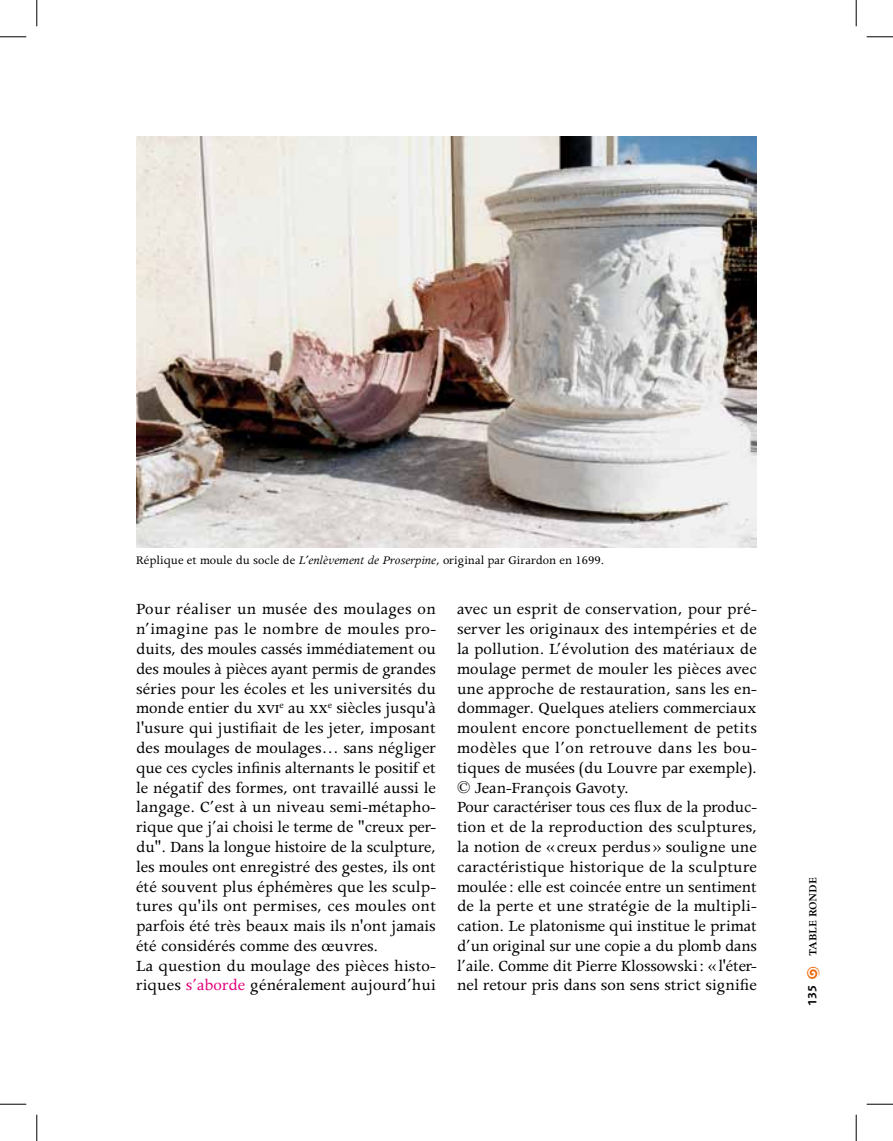
<style>
.page{position:relative;width:893px;height:1141px;background:#fff}
.page>*{position:absolute;margin:0;border:0;box-sizing:border-box;transform-origin:0 0}
.t1{font:17.5px/19.8px "Apollo";color:#000}
.t2{font:13.12px "Apollo";color:#000}
.t3{font:600 12.42px "Apollo";color:#000}
.t4{font:12.25px "D Foundry Sans";color:#000}
.t5{font:12.25px "Altemus Checks Two";color:#eb690b}
.s1{font-style:italic}
.s2{font-family:"Apollo MT SC"}
.s3{color:#e2007a}
</style>
<div class="page">
<img style="left:136px;top:136px;width:620px;height:411px">
<svg style="left:0;top:36px;width:26px;height:1px"></svg>
<svg style="left:866px;top:36px;width:26px;height:1px"></svg>
<svg style="left:0;top:1103px;width:26px;height:1px"></svg>
<svg style="left:866px;top:1103px;width:26px;height:1px"></svg>
<svg style="left:36px;top:0;width:1px;height:26px"></svg>
<svg style="left:36px;top:1114px;width:1px;height:26px"></svg>
<svg style="left:855px;top:0;width:1px;height:26px"></svg>
<svg style="left:855px;top:1114px;width:1px;height:26px"></svg>
<p class="t2" style="left:136px;top:553px;width:469px">Réplique et moule du socle de <span class="s1">L’enlèvement de Proserpine</span>, original par Girardon en 1699.</p>
<p class="t1" style="left:136px;top:599px;width:301px">Pour réaliser un musée des moulages on n’imagine pas le nombre de moules pro&shy;duits, des moules cassés immédiatement ou des moules à pièces ayant permis de grandes séries pour les écoles et les universités du monde entier du <span class="s2">xvi</span><sup>e</sup> au <span class="s2">xx</span><sup>e</sup> siècles jusqu'à l'usure qui justifiait de les jeter, imposant des moulages de moulages… sans négliger que ces cycles infinis alternants le positif et le négatif des formes, ont travaillé aussi le langage. C’est à un niveau semi-métapho&shy;rique que j’ai choisi le terme de "creux per&shy;du". Dans la longue histoire de la sculpture, les moules ont enregistré des gestes, ils ont été souvent plus éphémères que les sculp&shy;tures qu'ils ont permises, ces moules ont parfois été très beaux mais ils n'ont jamais été considérés comme des œuvres.<br>La question du moulage des pièces histo&shy;riques <span class="s3">s’aborde</span> généralement aujourd’hui</p>
<p class="t1" style="left:456px;top:599px;width:301px">avec un esprit de conservation, pour pré&shy;server les originaux des intempéries et de la pollution. L’évolution des matériaux de moulage permet de mouler les pièces avec une approche de restauration, sans les en&shy;dommager. Quelques ateliers commerciaux moulent encore ponctuellement de petits modèles que l’on retrouve dans les bou&shy;tiques de musées (du Louvre par exemple). © Jean-François Gavoty.<br>Pour caractériser tous ces flux de la produc&shy;tion et de la reproduction des sculptures, la notion de « creux perdus » souligne une caractéristique historique de la sculpture moulée : elle est coincée entre un sentiment de la perte et une stratégie de la multipli&shy;cation. Le platonisme qui institue le primat d’un original sur une copie a du plomb dans l’aile. Comme dit Pierre Klossowski: «l'éter&shy;nel retour pris dans son sens strict signifie</p>
<p class="t3" style="left:805px;top:955px;width:80px;rotate:-90deg">table ronde</p>
<p class="t5" style="left:805px;top:978px;width:14px;rotate:-90deg">/</p>
<p class="t4" style="left:805px;top:1005px;width:23px;rotate:-90deg">135</p>
</div>
